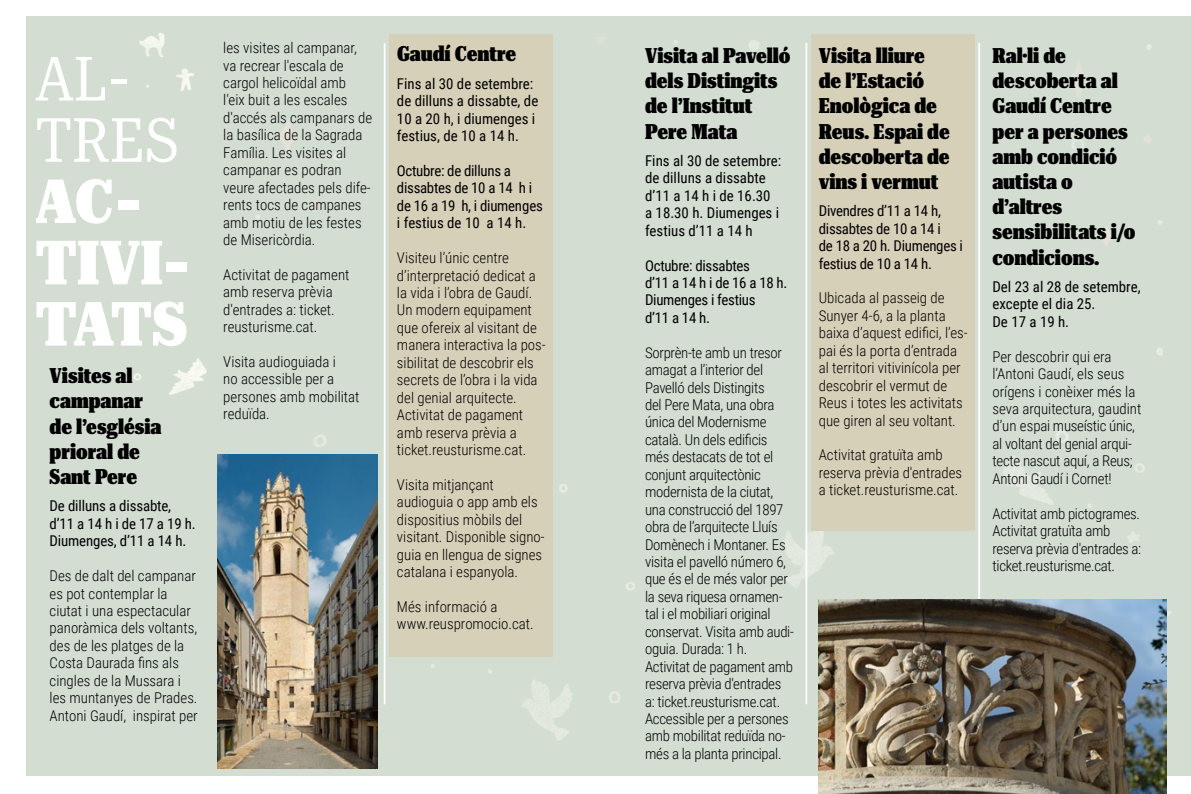
<style>
.page{position:relative;width:1191px;height:794px;background:#fff}
.page>*{position:absolute;margin:0;border:0;box-sizing:border-box;transform-origin:0 0}
.t1{font:900 61.25px/61.2px "Roboto Serif 28 pt Condensed";letter-spacing:-.005em;color:#fff}
.t2{font:61.25px/61.2px "Roboto Serif 28 pt Condensed";color:#fff}
.t3{font:900 ultra-condensed 21px/25.2px "Roboto Serif 36 pt";color:#000}
.t4{font:300 14.88px/17.5px "Roboto Condensed";color:#000}
.t5{font:300 14.88px/17.5px "Roboto Condensed";letter-spacing:-.02em;color:#000}
.t6{font:14.88px/17.5px "Roboto Condensed";letter-spacing:-.01em;color:#000}
</style>
<div class="page">
<div style="left:26px;top:17px;width:1165px;height:759px;background:#d3ddd2"></div>
<img style="left:124px;top:16px;width:121px;height:75px">
<img style="left:213px;top:37px;width:958px;height:752px">
<img style="left:133px;top:351px;width:99px;height:68px">
<div style="left:390px;top:35px;width:163px;height:622px;background:#d7d0b9"></div>
<div style="left:811px;top:35px;width:163px;height:496px;background:#d7d0b9"></div>
<hr style="left:805px;top:43px;width:2px;height:661px;background:#fff">
<hr style="left:978px;top:43px;width:2px;height:661px;background:#fff">
<hr style="left:384px;top:43px;width:1px;height:661px;background:#fff">
<img style="left:218px;top:454px;width:159px;height:314px">
<img style="left:819px;top:600px;width:347px;height:194px">
<h1 class="t2" style="left:35px;top:44px;width:145px">AL-<br>TRES</h1>
<h1 class="t1" style="left:35px;top:166px;width:156px">AC-<br>TIVI-<br>TATS</h1>
<h2 class="t3" style="left:50px;top:361px;width:113px">Visites al campanar de l’església prioral de<br>Sant Pere</h2>
<p class="t6" style="left:50px;top:497px;width:148px">De dilluns a dissabte, d’11 a 14 h i de 17 a 19 h.<br>Diumenges, d’11 a 14 h.</p>
<p class="t4" style="left:50px;top:566px;width:150px">Des de dalt del campanar es pot contemplar la ciutat i una espectacular panoràmica dels voltants, des de les platges de la<br>Costa Daurada fins als cingles de la Mussara i les muntanyes de Prades.<br>Antoni Gaudí, inspirat per</p>
<p class="t4" style="left:223px;top:39px;width:150px">les visites al campanar, va recrear l'escala de cargol helicoïdal amb<br>l'eix buit a les escales d'accés als campanars de la basílica de la Sagrada<br>Família. Les visites al campanar es podran veure afectades pels dife&shy;rents tocs de campanes amb motiu de les festes de Misericòrdia.</p>
<p class="t4" style="left:223px;top:265px;width:128px">Activitat de pagament amb reserva prèvia d'entrades a: ticket. reusturisme.cat.</p>
<p class="t4" style="left:223px;top:352px;width:138px">Visita audioguiada i<br>no accessible per a persones amb mobilitat reduïda.</p>
<h2 class="t3" style="left:397px;top:40px;width:121px">Gaudí Centre</h2>
<p class="t6" style="left:397px;top:74px;width:143px">Fins al 30 de setembre: de dilluns a dissabte, de<br>10 a 20 h, i diumenges i festius, de 10 a 14 h.</p>
<p class="t6" style="left:397px;top:161px;width:148px">Octubre: de dilluns a dissabtes de 10 a 14 h i de 16 a 19 h, i diumenges i festius de 10 a 14 h.</p>
<p class="t4" style="left:397px;top:248px;width:150px">Visiteu l’únic centre d’interpretació dedicat a la vida i l’obra de Gaudí.<br>Un modern equipament que ofereix al visitant de manera interactiva la pos&shy;sibilitat de descobrir els secrets de l’obra i la vida del genial arquitecte.<br>Activitat de pagament amb reserva prèvia a ticket.reusturisme.cat.</p>
<p class="t4" style="left:397px;top:475px;width:149px">Visita mitjançant audioguia o app amb els dispositius mòbils del visitant. Disponible signo&shy;guia en llengua de signes catalana i espanyola.</p>
<p class="t4" style="left:397px;top:597px;width:138px">Més informació a www.reuspromocio.cat.</p>
<h2 class="t3" style="left:645px;top:41px;width:147px">Visita al Pavelló dels Distingits de l’Institut<br>Pere Mata</h2>
<p class="t6" style="left:645px;top:151px;width:138px">Fins al 30 de setembre: de dilluns a dissabte d’11 a 14 h i de 16.30 a 18.30 h. Diumenges i festius d’11 a 14 h</p>
<p class="t6" style="left:645px;top:256px;width:144px">Octubre: dissabtes<br>d’11 a 14 h i de 16 a 18 h.<br>Diumenges i festius<br>d’11 a 14 h.</p>
<p class="t5" style="left:645px;top:343px;width:150px">Sorprèn-te amb un tresor amagat a l’interior del<br>Pavelló dels Distingits<br>del Pere Mata, una obra única del Modernisme català. Un dels edificis més destacats de tot el conjunt arquitectònic modernista de la ciutat, una construcció del 1897 obra de l’arquitecte Lluís<br>Domènech i Montaner. Es visita el pavelló número 6, que és el de més valor per la seva riquesa ornamen&shy;tal i el mobiliari original conservat. Visita amb audi&shy;oguia. Durada: 1 h.<br>Activitat de pagament amb reserva prèvia d'entrades a: ticket.reusturisme.cat.<br>Accessible per a persones amb mobilitat reduïda no&shy;més a la planta principal.</p>
<h2 class="t3" style="left:819px;top:41px;width:132px">Visita lliure de l’Estació<br>Enològica de<br>Reus. Espai de descoberta de vins i vermut</h2>
<p class="t6" style="left:819px;top:202px;width:146px">Divendres d’11 a 14 h, dissabtes de 10 a 14 i<br>de 18 a 20 h. Diumenges i festius de 10 a 14 h.</p>
<p class="t4" style="left:819px;top:289px;width:150px">Ubicada al passeig de<br>Sunyer 4-6, a la planta baixa d’aquest edifici, l’es&shy;pai és la porta d’entrada al territori vitivinícola per descobrir el vermut de<br>Reus i totes les activitats que giren al seu voltant.</p>
<p class="t4" style="left:819px;top:446px;width:145px">Activitat gratuïta amb reserva prèvia d'entrades a ticket.reusturisme.cat.</p>
<h2 class="t3" style="left:992px;top:41px;width:145px">Ral·li de descoberta al<br>Gaudí Centre per a persones amb condició autista o d’altres sensibilitats i/o condicions.</h2>
<p class="t6" style="left:992px;top:277px;width:150px">Del 23 al 28 de setembre, excepte el dia 25.<br>De 17 a 19 h.</p>
<p class="t4" style="left:992px;top:347px;width:150px">Per descobrir qui era l’Antoni Gaudí, els seus orígens i conèixer més la seva arquitectura, gaudint d’un espai museístic únic, al voltant del genial arqui&shy;tecte nascut aquí, a Reus;<br>Antoni Gaudí i Cornet!</p>
<p class="t5" style="left:992px;top:504px;width:150px">Activitat amb pictogrames.<br>Activitat gratuïta amb reserva prèvia d'entrades a: ticket.reusturisme.cat.</p>
</div>
